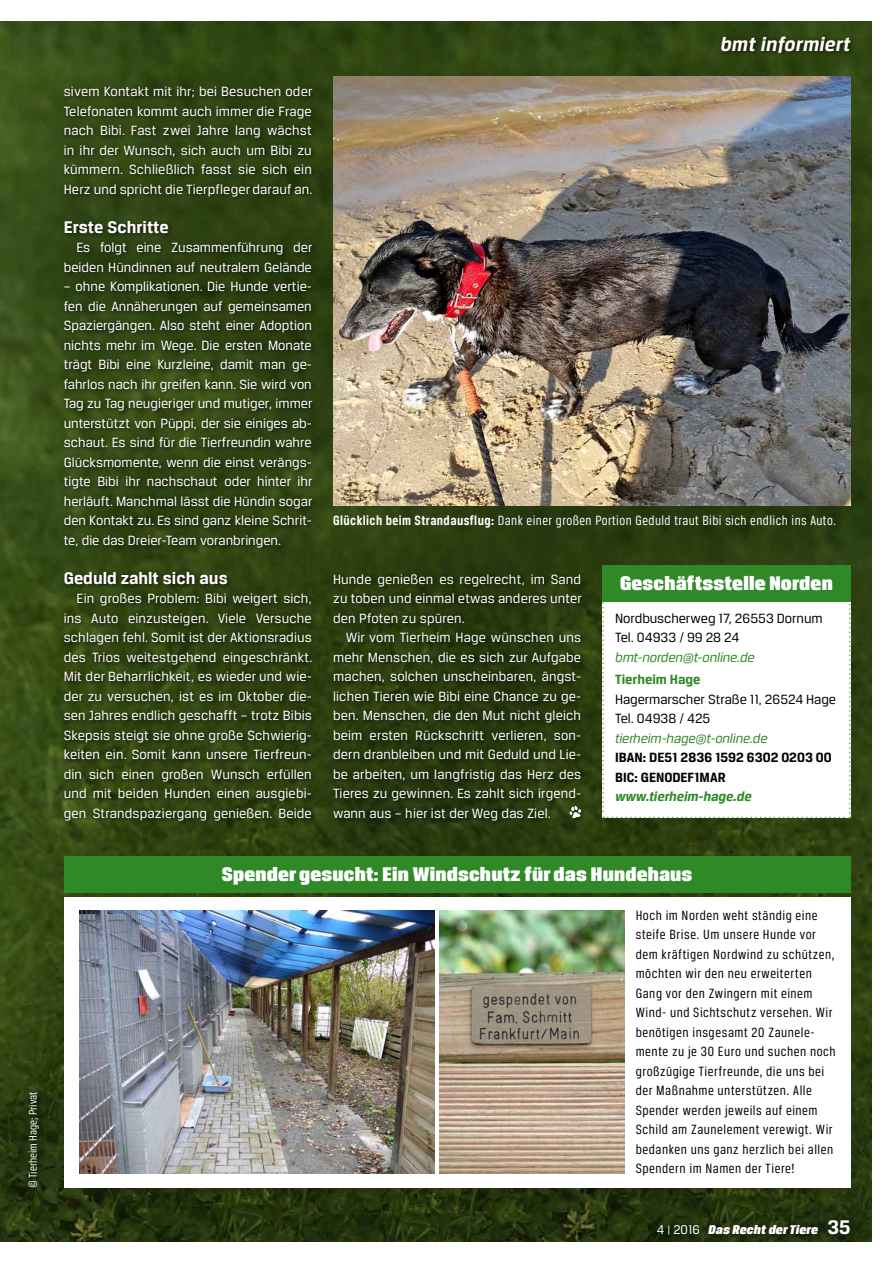
<style>
.page{position:relative;width:893px;height:1263px;background:#fff}
.page>*{position:absolute;margin:0;border:0;box-sizing:border-box;transform-origin:0 0}
.t1{font:21px "Breuer Headline";letter-spacing:.01em;color:#fff}
.t2{font:italic 700 21px "Breuer Text";letter-spacing:.01em;color:#fff}
.t3{font:700 18px "Breuer Text";color:#fff}
.t4{font:14.25px/19.5px "Breuer Text";letter-spacing:.01em;color:#fff;text-align:justify}
.t5{font:14.25px/19.5px "Breuer Condensed";letter-spacing:.035em;color:#000;scale:1.05 1}
.t6{font:14.25px/19.5px "Breuer Text";letter-spacing:-.005em;color:#000}
.t7{font:14.25px "Breuer Condensed";letter-spacing:.03em;color:#fff}
.t8{font:italic 14.25px "Breuer Text";letter-spacing:-.01em;color:#2e8926}
.t9{font:700 14.25px/19.5px "Breuer Text";letter-spacing:.005em;color:#000}
.t10{font:italic 700 14.25px "Breuer Text";color:#2e8926}
.t11{font:700 14.25px "Breuer Text";color:#2e8926}
.t12{font:italic 13.5px "Breuer Headline";letter-spacing:.01em;color:#fff}
.t13{font:12px "Breuer Condensed";color:#fff;scale:1.05 1}
.s1{font-weight:700}
.s2{font-family:"Breuer Text";font-style:normal}
.s3{font-family:"Breuer Text";font-style:normal;font-size:10.95px}
.s4{font-family:"Breuer Text";font-weight:700;font-style:normal;font-size:21px}
</style>
<div class="page">
<img style="left:0;top:21px;width:872px;height:1221px">
<img style="left:333px;top:77px;width:517px;height:429px">
<div style="left:25px;top:1090px;width:19px;height:103px;background:#000;opacity:.75"></div>
<div style="left:330px;top:571px;width:257px;height:254px;background:#000;opacity:.75"></div>
<div style="left:566px;top:803px;width:20px;height:21px;background:#000;opacity:.75"></div>
<svg style="left:569px;top:806px;width:12px;height:12px"></svg>
<div style="left:654px;top:1217px;width:201px;height:23px;background:#000;opacity:.75"></div>
<div style="left:718px;top:33px;width:139px;height:25px;background:#000;opacity:.75"></div>
<div style="left:61px;top:83px;width:256px;height:742px;background:#000;opacity:.75"></div>
<svg style="left:602px;top:579px;width:249px;height:239px"></svg>
<div style="left:602px;top:565px;width:248px;height:37px;background:#2e8926"></div>
<div style="left:64px;top:898px;width:786px;height:290px;background:#fff"></div>
<div style="left:64px;top:856px;width:786px;height:37px;background:#2e8926"></div>
<img style="left:79px;top:910px;width:355px;height:263px">
<img style="left:439px;top:910px;width:185px;height:263px">
<p class="t13" style="left:26px;top:1188px;width:93px;rotate:-90deg">© Tierheim Hage; Privat</p>
<p class="t4" style="left:64px;top:81px;width:250px">sivem Kontakt mit ihr; bei Besuchen oder Telefonaten kommt auch immer die Frage nach Bibi. Fast zwei Jahre lang wächst in ihr der Wunsch, sich auch um Bibi zu kümmern. Schließlich fasst sie sich ein Herz und spricht die Tierpfleger darauf an.</p>
<p class="t3" style="left:64px;top:216px;width:106px">Erste Schritte</p>
<p class="t4" style="left:64px;top:237px;width:250px;text-align:right">Es folgt eine Zusammenführung der beiden Hündinnen auf neutralem Gelände</p>
<p class="t4" style="left:64px;top:276px;width:250px">– ohne Komplikationen. Die Hunde vertie&shy;fen die Annäherungen auf gemeinsamen Spaziergängen. Also steht einer Adoption nichts mehr im Wege. Die ersten Monate trägt Bibi eine Kurzleine, damit man ge&shy;fahrlos nach ihr greifen kann. Sie wird von Tag zu Tag neugieriger und mutiger, immer unterstützt von Püppi, der sie einiges ab&shy;schaut. Es sind für die Tierfreundin wahre Glücksmomente, wenn die einst verängs&shy;tigte Bibi ihr nachschaut oder hinter ihr herläuft. Manchmal lässt die Hündin sogar den Kontakt zu. Es sind ganz kleine Schrit&shy;te, die das Dreier-Team voranbringen.</p>
<p class="t3" style="left:64px;top:567px;width:165px">Geduld zahlt sich aus</p>
<p class="t4" style="left:64px;top:588px;width:250px;text-indent:13px">Ein großes Problem: Bibi weigert sich, ins Auto einzusteigen. Viele Versuche schlagen fehl. Somit ist der Aktionsradius des Trios weitestgehend eingeschränkt.<br>Mit der Beharrlichkeit, es wieder und wie&shy;der zu versuchen, ist es im Oktober die&shy;sen Jahres endlich geschafft – trotz Bibis Skepsis steigt sie ohne große Schwierig&shy;keiten ein. Somit kann unsere Tierfreun&shy;din sich einen großen Wunsch erfüllen und mit beiden Hunden einen ausgiebi&shy;gen Strandspaziergang genießen. Beide</p>
<h1 class="t2" style="left:720px;top:32px;width:132px">bmt informiert</h1>
<p class="t7" style="left:333px;top:513px;width:505px"><span class="s1">Glücklich beim Strandausflug:</span> Dank einer großen Portion Geduld traut Bibi sich endlich ins Auto.</p>
<p class="t4" style="left:333px;top:569px;width:250px">Hunde genießen es regelrecht, im Sand zu toben und einmal etwas anderes unter den Pfoten zu spüren.</p>
<p class="t4" style="left:333px;top:627px;width:250px;text-indent:13px">Wir vom Tierheim Hage wünschen uns mehr Menschen, die es sich zur Aufgabe machen, solchen unscheinbaren, ängst&shy;lichen Tieren wie Bibi eine Chance zu ge&shy;ben. Menschen, die den Mut nicht gleich beim ersten Rückschritt verlieren, son&shy;dern dranbleiben und mit Geduld und Lie&shy;be arbeiten, um langfristig das Herz des Tieres zu gewinnen. Es zahlt sich irgend&shy;wann aus – hier ist der Weg das Ziel.</p>
<h1 class="t1" style="left:620px;top:571px;width:214px">Geschäftsstelle Norden</h1>
<p class="t6" style="left:615px;top:608px;width:209px">Nordbuscherweg 17, 26553 Dornum<br>Tel. 04933 / 99 28 24</p>
<p class="t8" style="left:615px;top:649px;width:141px">bmt-norden@t-online.de</p>
<p class="t11" style="left:615px;top:671px;width:87px">Tierheim Hage</p>
<p class="t6" style="left:615px;top:689px;width:222px">Hagermarscher Straße 11, 26524 Hage<br>Tel. 04938 / 425</p>
<p class="t8" style="left:615px;top:730px;width:154px">tierheim-hage@t-online.de</p>
<p class="t9" style="left:615px;top:747px;width:218px">IBAN: DE51 2836 1592 6302 0203 00<br>BIC: GENODEF1MAR</p>
<p class="t10" style="left:615px;top:788px;width:138px">www.tierheim-hage.de</p>
<h1 class="t1" style="left:222px;top:862px;width:472px">Spender gesucht: Ein Windschutz für das Hundehaus</h1>
<p class="t5" style="left:636px;top:905px;width:192px">Hoch im Norden weht ständig eine steife Brise. Um unsere Hunde vor dem kräftigen Nordwind zu schützen, möchten wir den neu erweiterten Gang vor den Zwingern mit einem Wind- und Sichtschutz versehen. Wir benötigen insgesamt 20 Zaunele&shy;mente zu je 30 Euro und suchen noch großzügige Tierfreunde, die uns bei der Maßnahme unterstützen. Alle Spender werden jeweils auf einem Schild am Zaunelement verewigt. Wir bedanken uns ganz herzlich bei allen Spendern im Namen der Tiere!</p>
<p class="t12" style="left:657px;top:1222px;width:195px"><span class="s2">4</span> <span class="s3">|</span> <span class="s2">2016</span> Das Recht der Tiere <span class="s4">35</span></p>
</div>
